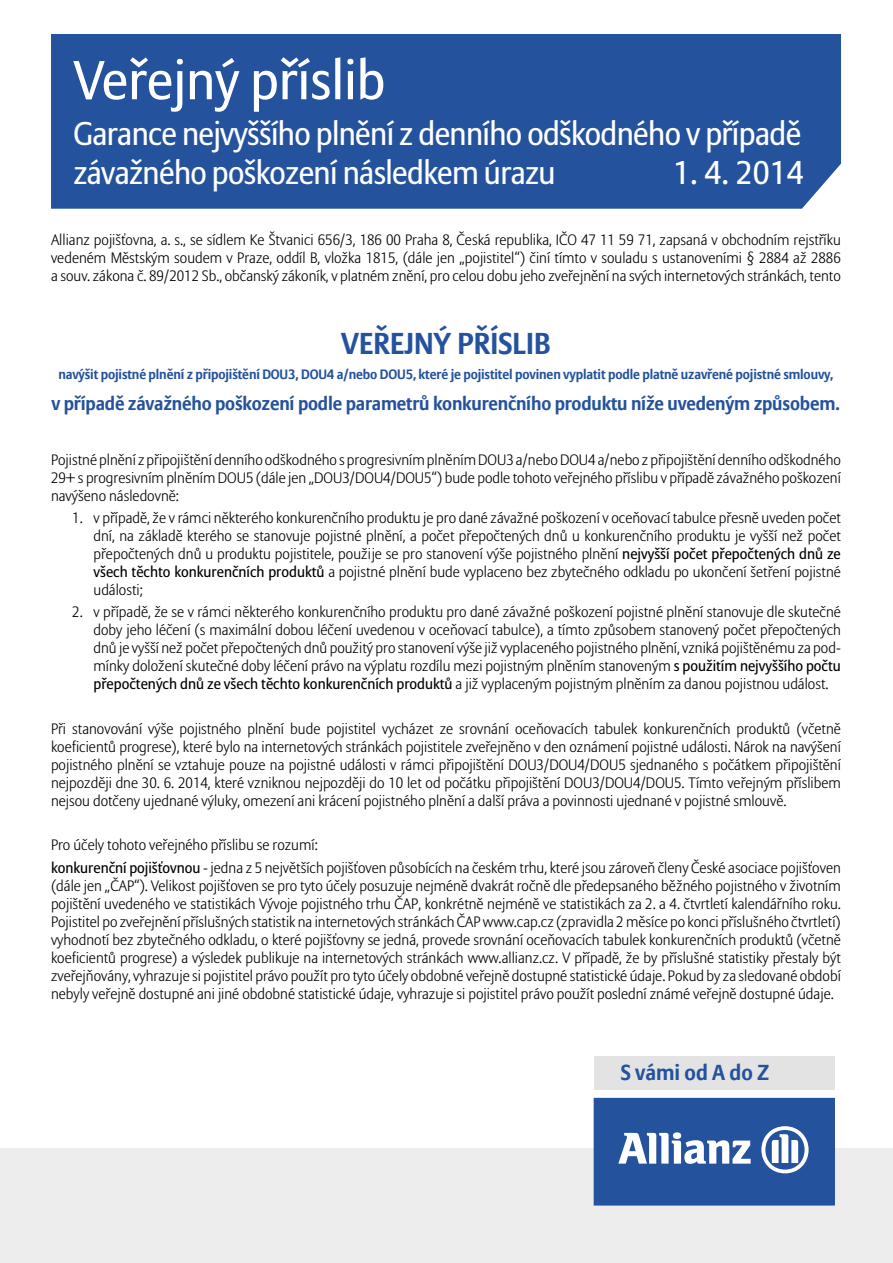
<style>
.page{position:relative;width:893px;height:1263px;background:#fff}
.page>*{position:absolute;margin:0;border:0;box-sizing:border-box;transform-origin:0 0}
.t1{font:54.3px "Allianz Sans CE";color:#fff}
.t2{font:32.7px/39.2px "Allianz Sans CE";letter-spacing:-.02em;color:#fff}
.t3{font:700 30px "Allianz Sans";color:#24529d}
.t4{font:700 21.6px "Allianz Sans";color:#24529d}
.t5{font:700 18.75px "Allianz Sans";letter-spacing:-.01em;color:#24529d}
.t6{font:300 15px/18px "Allianz Sans CE";color:#000;text-align:justify}
.t7{font:700 13.5px "Allianz Sans";letter-spacing:-.01em;color:#24529d}
.s1{font-weight:400}
</style>
<div class="page">
<div style="left:0;top:1148px;width:893px;height:115px;background:#ededed"></div>
<div style="left:51px;top:34px;width:790px;height:175px;background:#24529d"></div>
<div style="left:594px;top:1056px;width:240px;height:33px;background:#e3e3e3"></div>
<div style="left:594px;top:1098px;width:240px;height:106px;background:#24529d"></div>
<svg style="left:618px;top:1132px;width:133px;height:32px"></svg>
<svg style="left:761px;top:1126px;width:48px;height:47px"></svg>
<div style="left:594px;top:1098px;width:240px;height:107px;border:1px solid #24529d"></div>
<h1 class="t1" style="left:73px;top:47px;width:313px">Veřejný příslib</h1>
<h2 class="t2" style="left:73px;top:113px;width:729px">Garance nejvyššího plnění z denního odškodného v případě závažného poškození následkem úrazu</h2>
<h2 class="t2" style="left:673px;top:152px;width:132px">1. 4. 2014</h2>
<p class="t6" style="left:51px;top:230px;width:791px">Allianz pojišťovna, a. s., se sídlem Ke Štvanici 656/3, 186 00 Praha 8, Česká republika, IČO 47 11 59 71, zapsaná v obchodním rejstříku vedeném Městským soudem v Praze, oddíl B, vložka 1815, (dále jen „pojistitel“) činí tímto v souladu s ustanoveními § 2884 až 2886 a souv. zákona č. 89/2012 Sb., občanský zákoník, v platném znění, pro celou dobu jeho zveřejnění na svých internetových stránkách, tento</p>
<h3 class="t3" style="left:341px;top:325px;width:211px">VEŘEJNÝ PŘÍSLIB</h3>
<p class="t7" style="left:58px;top:366px;width:777px">navýšit pojistné plnění z připojištění DOU3, DOU4 a/nebo DOU5, které je pojistitel povinen vyplatit podle platně uzavřené pojistné smlouvy,</p>
<p class="t5" style="left:52px;top:391px;width:790px">v případě závažného poškození podle parametrů konkurenčního produktu níže uvedeným způsobem.</p>
<p class="t6" style="left:51px;top:450px;width:791px">Pojistné plnění z připojištění denního odškodného s progresivním plněním DOU3 a/nebo DOU4 a/nebo z připojištění denního odškodného 29+ s progresivním plněním DOU5 (dále jen „DOU3/DOU4/DOU5“) bude podle tohoto veřejného příslibu v případě závažného poškození navýšeno následovně:</p>
<p class="t6" style="left:94px;top:508px;width:749px;text-indent:-21px">1. v případě, že v rámci některého konkurenčního produktu je pro dané závažné poškození v oceňovací tabulce přesně uveden počet dní, na základě kterého se stanovuje pojistné plnění, a počet přepočtených dnů u konkurenčního produktu je vyšší než počet přepočtených dnů u produktu pojistitele, použije se pro stanovení výše pojistného plnění <span class="s1">nejvyšší počet přepočtených dnů ze všech těchto konkurenčních produktů</span> a pojistné plnění bude vyplaceno bez zbytečného odkladu po ukončení šetření pojistné události;</p>
<p class="t6" style="left:94px;top:603px;width:749px;text-indent:-21px">2. v případě, že se v rámci některého konkurenčního produktu pro dané závažné poškození pojistné plnění stanovuje dle skutečné doby jeho léčení (s maximální dobou léčení uvedenou v oceňovací tabulce), a tímto způsobem stanovený počet přepočtených dnů je vyšší než počet přepočtených dnů použitý pro stanovení výše již vyplaceného pojistného plnění, vzniká pojištěnému za pod&shy;mínky doložení skutečné doby léčení právo na výplatu rozdílu mezi pojistným plněním stanoveným <span class="s1">s použitím nejvyššího počtu přepočtených dnů ze všech těchto konkurenčních produktů</span> a již vyplaceným pojistným plněním za danou pojistnou událost.</p>
<p class="t6" style="left:51px;top:719px;width:791px">Při stanovování výše pojistného plnění bude pojistitel vycházet ze srovnání oceňovacích tabulek konkurenčních produktů (včetně koeficientů progrese), které bylo na internetových stránkách pojistitele zveřejněno v den oznámení pojistné události. Nárok na navýšení pojistného plnění se vztahuje pouze na pojistné události v rámci připojištění DOU3/DOU4/DOU5 sjednaného s počátkem připojištění nejpozději dne 30. 6. 2014, které vzniknou nejpozději do 10 let od počátku připojištění DOU3/DOU4/DOU5. Tímto veřejným příslibem nejsou dotčeny ujednané výluky, omezení ani krácení pojistného plnění a další práva a povinnosti ujednané v pojistné smlouvě.</p>
<p class="t6" style="left:51px;top:834px;width:791px;line-height:22.2px">Pro účely tohoto veřejného příslibu se rozumí:<br><span class="s1">konkurenční pojišťovnou</span> - jedna z 5 největších pojišťoven působících na českém trhu, které jsou zároveň členy České asociace pojišťoven</p>
<p class="t6" style="left:51px;top:876px;width:791px">(dále jen „ČAP“). Velikost pojišťoven se pro tyto účely posuzuje nejméně dvakrát ročně dle předepsaného běžného pojistného v životním pojištění uvedeného ve statistikách Vývoje pojistného trhu ČAP, konkrétně nejméně ve statistikách za 2. a 4. čtvrtletí kalendářního roku.<br>Pojistitel po zveřejnění příslušných statistik na internetových stránkách ČAP www.cap.cz (zpravidla 2 měsíce po konci příslušného čtvrtletí) vyhodnotí bez zbytečného odkladu, o které pojišťovny se jedná, provede srovnání oceňovacích tabulek konkurenčních produktů (včetně koeficientů progrese) a výsledek publikuje na internetových stránkách www.allianz.cz. V případě, že by příslušné statistiky přestaly být zveřejňovány, vyhrazuje si pojistitel právo použít pro tyto účely obdobné veřejně dostupné statistické údaje. Pokud by za sledované období nebyly veřejně dostupné ani jiné obdobné statistické údaje, vyhrazuje si pojistitel právo použít poslední známé veřejně dostupné údaje.</p>
<h3 class="t4" style="left:621px;top:1059px;width:150px">S vámi od A do Z</h3>
</div>
